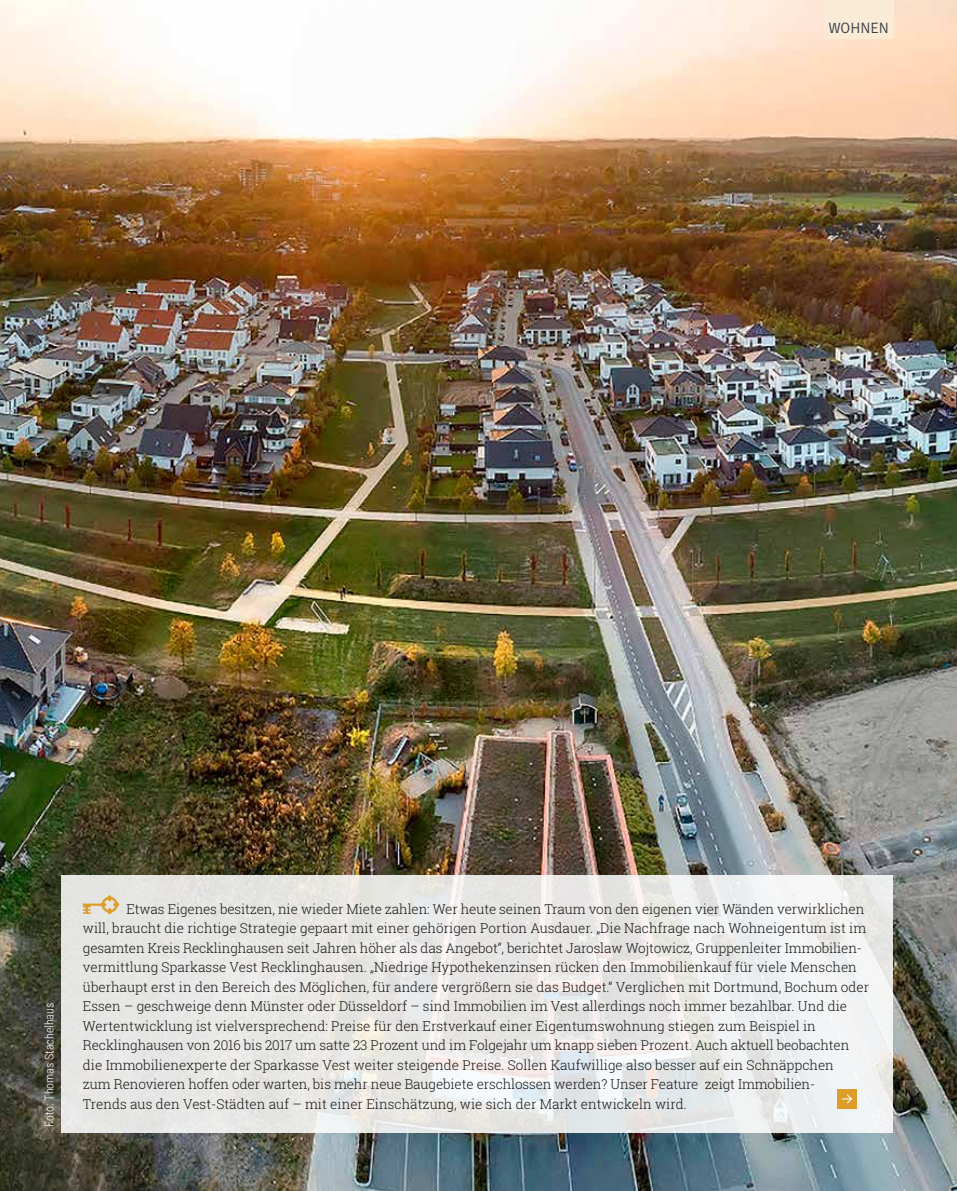
<style>
.page{position:relative;width:957px;height:1191px;background:#fff}
.page>*{position:absolute;margin:0;border:0;box-sizing:border-box;transform-origin:0 0}
.t1{font:300 15px "Signika";color:#363f42}
.t2{font:300 13.5px/19.5px "Roboto Slab";color:#181716}
.t3{font:300 12px "Roboto Condensed";color:#fff}
</style>
<div class="page">
<img style="left:0;top:134px;width:957px;height:1057px">
<img style="left:0;top:0;width:957px;height:134px">
<svg style="left:62px;top:875px;width:831px;height:257px;fill:#e8e8e5"></svg>
<svg style="left:83px;top:895px;width:36px;height:19px"></svg>
<div style="left:837px;top:1089px;width:20px;height:20px;background:#dd9d2a"></div>
<svg style="left:842px;top:1094px;width:10px;height:10px"></svg>
<div style="left:824px;top:0;width:69px;height:38px;background:#f9ebd6"></div>
<p class="t1" style="left:828px;top:19px;width:59px">WOHN EN</p>
<p class="t3" style="left:41px;top:1126px;width:125px;rotate:-90deg">Foto: Thomas Stachelhaus</p>
<p class="t2" style="left:83px;top:899px;width:788px;text-indent:43px">Etwas Eigenes besitzen, nie wieder Miete zahlen: Wer heute seinen Traum von den eigenen vier Wänden verwirklichen will, braucht die richtige Strategie gepaart mit einer gehörigen Portion Ausdauer. „Die Nachfrage nach Wohneigentum ist im gesamten Kreis Recklinghausen seit Jahren höher als das Angebot“, berichtet Jaroslaw Wojtowicz, Gruppenleiter Immobilien&shy;vermittlung Sparkasse Vest Recklinghausen. „Niedrige Hypothekenzinsen rücken den Immobilienkauf für viele Menschen überhaupt erst in den Bereich des Möglichen, für andere vergrößern sie das Budget.“ Verglichen mit Dortmund, Bochum oder Essen – geschweige denn Münster oder Düsseldorf – sind Immobilien im Vest allerdings noch immer bezahlbar. Und die Wertentwicklung ist vielversprechend: Preise für den Erstverkauf einer Eigentumswohnung stiegen zum Beispiel in Recklinghausen von 2016 bis 2017 um satte 23 Prozent und im Folgejahr um knapp sieben Prozent. Auch aktuell beobachten die Immobilienexperte der Sparkasse Vest weiter steigende Preise. Sollen Kaufwillige also besser auf ein Schnäppchen<br>zum Renovieren hoffen oder warten, bis mehr neue Baugebiete erschlossen werden? Unser Feature zeigt Immobilien-<br>Trends aus den Vest-Städten auf – mit einer Einschätzung, wie sich der Markt entwickeln wird.</p>
</div>
